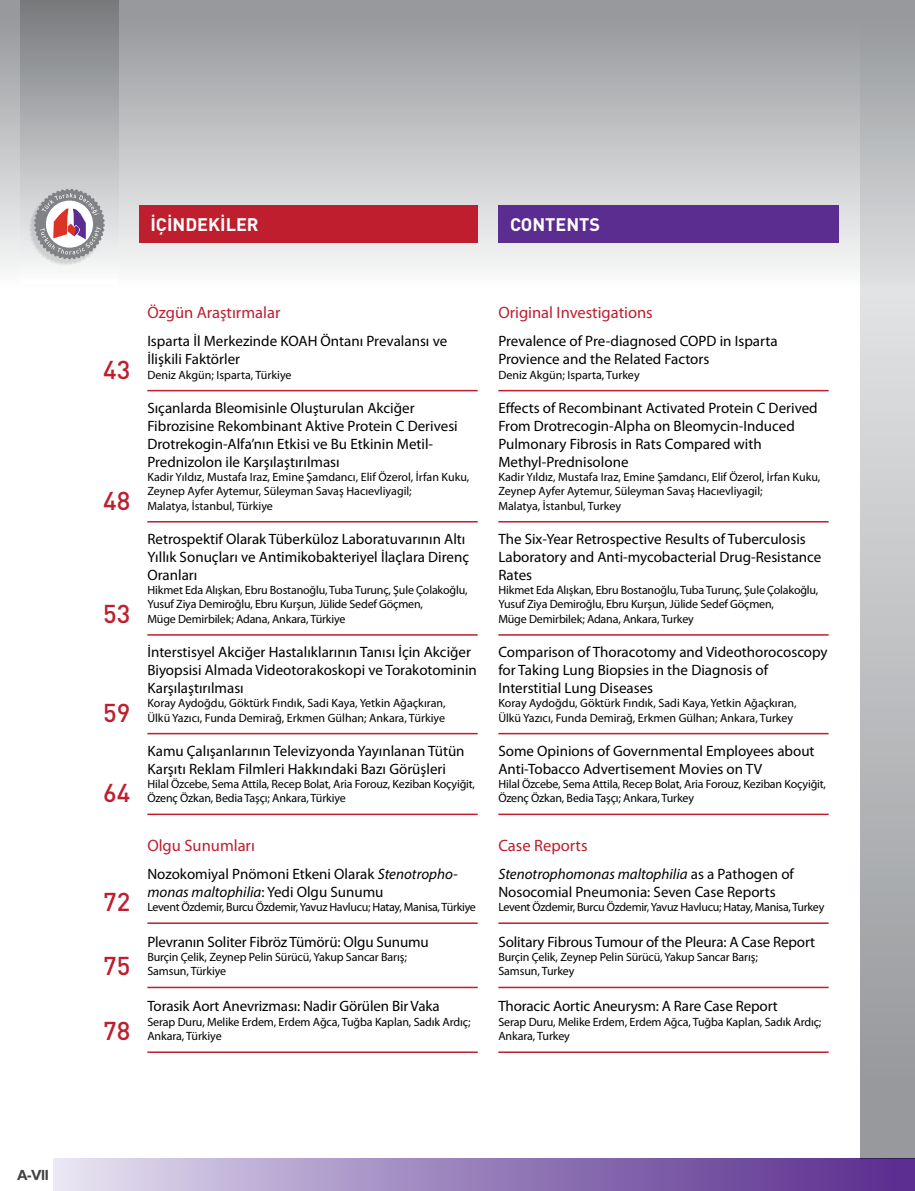
<style>
.page{position:relative;width:915px;height:1191px;background:#fff}
.page>*{position:absolute;margin:0;border:0;box-sizing:border-box;transform-origin:0 0}
.t1{font:500 25.5px "DIN Pro";color:#be1e2d}
.t2{font:700 18px "DIN Pro";color:#fff}
.t3{font:16.5px "Myriad Pro";color:#be1e2d}
.t4{font:15px/18px "Myriad Pro";color:#000}
.t5{font:500 15px "Proxima Sans";color:#414042}
.t6{font:12px/14.4px "Myriad Pro";letter-spacing:-.01em;color:#000}
.s1{font-style:italic}
</style>
<div class="page">
<div style="left:0;top:0;width:914px;height:293px;background:linear-gradient(to bottom,#909396,#fcfcfd)"></div>
<div style="left:53px;top:1158px;width:861px;height:33px;background:linear-gradient(to right,#e2deef,#54268a)"></div>
<div style="left:20px;top:0;width:98px;height:283px;background:linear-gradient(to bottom,#74777a,#fbfcfd)"></div>
<div style="left:28px;top:191px;width:75px;height:75px;background:#000;opacity:.13"></div>
<svg style="left:34px;top:188px;width:71px;height:72px"></svg>
<div style="left:139px;top:205px;width:338px;height:38px;background:#be1e2d"></div>
<div style="left:498px;top:205px;width:340px;height:38px;background:#5c2d91"></div>
<svg style="left:860px;top:0;width:54px;height:1158px;background:#b8babc"></svg>
<hr style="left:147px;top:390px;width:330px;height:1px;background:#be1e2d">
<hr style="left:147px;top:922px;width:330px;height:2px;background:#be1e2d">
<hr style="left:147px;top:986px;width:330px;height:2px;background:#be1e2d">
<hr style="left:147px;top:1051px;width:330px;height:2px;background:#be1e2d">
<hr style="left:147px;top:521px;width:330px;height:1px;background:#be1e2d">
<hr style="left:147px;top:634px;width:330px;height:1px;background:#be1e2d">
<hr style="left:147px;top:733px;width:330px;height:1px;background:#be1e2d">
<hr style="left:147px;top:813px;width:330px;height:2px;background:#be1e2d">
<hr style="left:498px;top:390px;width:330px;height:1px;background:#be1e2d">
<hr style="left:498px;top:521px;width:330px;height:1px;background:#be1e2d">
<hr style="left:498px;top:634px;width:330px;height:1px;background:#be1e2d">
<hr style="left:498px;top:733px;width:330px;height:1px;background:#be1e2d">
<hr style="left:498px;top:813px;width:330px;height:2px;background:#be1e2d">
<hr style="left:498px;top:922px;width:330px;height:2px;background:#be1e2d">
<hr style="left:498px;top:986px;width:330px;height:2px;background:#be1e2d">
<hr style="left:498px;top:1051px;width:330px;height:2px;background:#be1e2d">
<p class="t5" style="left:17px;top:1166px;width:33px">A-VII</p>
<h2 class="t2" style="left:150px;top:212px;width:110px">İÇİNDEKİLER</h2>
<h2 class="t2" style="left:510px;top:213px;width:91px">CONTENTS</h2>
<h1 class="t1" style="left:103px;top:352px;width:29px">43</h1>
<h1 class="t1" style="left:103px;top:483px;width:29px">48</h1>
<h1 class="t1" style="left:103px;top:596px;width:29px">53</h1>
<h1 class="t1" style="left:103px;top:695px;width:29px">59</h1>
<h1 class="t1" style="left:103px;top:775px;width:29px">64</h1>
<h1 class="t1" style="left:103px;top:884px;width:29px">72</h1>
<h1 class="t1" style="left:103px;top:949px;width:29px">75</h1>
<h1 class="t1" style="left:103px;top:1013px;width:29px">78</h1>
<h3 class="t3" style="left:147px;top:303px;width:134px">Özgün Araştırmalar</h3>
<p class="t4" style="left:147px;top:332px;width:301px">Isparta İl Merkezinde KOAH Öntanı Prevalansı ve<br>İlişkili Faktörler</p>
<p class="t6" style="left:147px;top:367px;width:146px">Deniz Akgün; Isparta, Türkiye</p>
<p class="t4" style="left:147px;top:398px;width:312px">Sıçanlarda Bleomisinle Oluşturulan Akciğer Fibrozisine Rekombinant Aktive Protein C Derivesi Drotrekogin-Alfa’nın Etkisi ve Bu Etkinin Metil-Prednizolon ile Karşılaştırılması</p>
<p class="t6" style="left:147px;top:469px;width:323px">Kadir Yıldız, Mustafa Iraz, Emine Şamdancı, Elif Özerol, İrfan Kuku,<br>Zeynep Ayfer Aytemur, Süleyman Savaş Hacıevliyagil;<br>Malatya, İstanbul, Türkiye</p>
<p class="t4" style="left:147px;top:529px;width:323px">Retrospektif Olarak Tüberküloz Laboratuvarının Altı<br>Yıllık Sonuçları ve Antimikobakteriyel İlaçlara Direnç<br>Oranları</p>
<p class="t6" style="left:147px;top:582px;width:321px">Hikmet Eda Alışkan, Ebru Bostanoğlu, Tuba Turunç, Şule Çolakoğlu,<br>Yusuf Ziya Demiroğlu, Ebru Kurşun, Jülide Sedef Göçmen,<br>Müge Demirbilek; Adana, Ankara, Türkiye</p>
<p class="t4" style="left:147px;top:642px;width:331px">İnterstisyel Akciğer Hastalıklarının Tanısı İçin Akciğer<br>Biyopsisi Almada Videotorakoskopi ve Torakotominin<br>Karşılaştırılması</p>
<p class="t6" style="left:147px;top:696px;width:299px">Koray Aydoğdu, Göktürk Fındık, Sadi Kaya, Yetkin Ağaçkıran,<br>Ülkü Yazıcı, Funda Demirağ, Erkmen Gülhan; Ankara, Türkiye</p>
<p class="t4" style="left:147px;top:741px;width:318px">Kamu Çalışanlarının Televizyonda Yayınlanan Tütün<br>Karşıtı Reklam Filmleri Hakkındaki Bazı Görüşleri</p>
<p class="t6" style="left:147px;top:776px;width:329px">Hilal Özcebe, Sema Attila, Recep Bolat, Aria Forouz, Keziban Koçyiğit,<br>Özenç Özkan, Bedia Taşçı; Ankara, Türkiye</p>
<h3 class="t3" style="left:147px;top:835px;width:109px">Olgu Sunumları</h3>
<p class="t4" style="left:147px;top:864px;width:312px">Nozokomiyal Pnömoni Etkeni Olarak <span class="s1">Stenotropho&shy;monas maltophilia</span>: Yedi Olgu Sunumu</p>
<p class="t6" style="left:147px;top:899px;width:330px">Levent Özdemir, Burcu Özdemir, Yavuz Havlucu; Hatay, Manisa, Türkiye</p>
<p class="t4" style="left:147px;top:932px;width:283px">Plevranın Soliter Fibröz Tümörü: Olgu Sunumu</p>
<p class="t6" style="left:147px;top:949px;width:261px">Burçin Çelik, Zeynep Pelin Sürücü, Yakup Sancar Barış;<br>Samsun, Türkiye</p>
<p class="t4" style="left:147px;top:997px;width:294px">Torasik Aort Anevrizması: Nadir Görülen Bir Vaka</p>
<p class="t6" style="left:147px;top:1014px;width:324px">Serap Duru, Melike Erdem, Erdem Ağca, Tuğba Kaplan, Sadık Ardıç;<br>Ankara, Türkiye</p>
<h3 class="t3" style="left:498px;top:303px;width:156px">Original Investigations</h3>
<p class="t4" style="left:498px;top:332px;width:280px">Prevalence of Pre-diagnosed COPD in Isparta<br>Provience and the Related Factors</p>
<p class="t6" style="left:498px;top:367px;width:143px">Deniz Akgün; Isparta, Turkey</p>
<p class="t4" style="left:498px;top:398px;width:321px">Effects of Recombinant Activated Protein C Derived From Drotrecogin-Alpha on Bleomycin-Induced Pulmonary Fibrosis in Rats Compared with Methyl-Prednisolone</p>
<p class="t6" style="left:498px;top:469px;width:323px">Kadir Yıldız, Mustafa Iraz, Emine Şamdancı, Elif Özerol, İrfan Kuku,<br>Zeynep Ayfer Aytemur, Süleyman Savaş Hacıevliyagil;<br>Malatya, İstanbul, Turkey</p>
<p class="t4" style="left:498px;top:529px;width:324px">The Six-Year Retrospective Results of Tuberculosis<br>Laboratory and Anti-mycobacterial Drug-Resistance<br>Rates</p>
<p class="t6" style="left:498px;top:582px;width:321px">Hikmet Eda Alışkan, Ebru Bostanoğlu, Tuba Turunç, Şule Çolakoğlu,<br>Yusuf Ziya Demiroğlu, Ebru Kurşun, Jülide Sedef Göçmen,<br>Müge Demirbilek; Adana, Ankara, Turkey</p>
<p class="t4" style="left:498px;top:642px;width:331px">Comparison of Thoracotomy and Videothorocoscopy for Taking Lung Biopsies in the Diagnosis of<br>Interstitial Lung Diseases</p>
<p class="t6" style="left:498px;top:696px;width:299px">Koray Aydoğdu, Göktürk Fındık, Sadi Kaya, Yetkin Ağaçkıran,<br>Ülkü Yazıcı, Funda Demirağ, Erkmen Gülhan; Ankara, Turkey</p>
<p class="t4" style="left:498px;top:741px;width:317px">Some Opinions of Governmental Employees about<br>Anti-Tobacco Advertisement Movies on TV</p>
<p class="t6" style="left:498px;top:776px;width:329px">Hilal Özcebe, Sema Attila, Recep Bolat, Aria Forouz, Keziban Koçyiğit,<br>Özenç Özkan, Bedia Taşçı; Ankara, Turkey</p>
<h3 class="t3" style="left:498px;top:835px;width:91px">Case Reports</h3>
<p class="t4" style="left:498px;top:864px;width:297px"><span class="s1">Stenotrophomonas maltophilia</span> as a Pathogen of<br>Nosocomial Pneumonia: Seven Case Reports</p>
<p class="t6" style="left:498px;top:899px;width:327px">Levent Özdemir, Burcu Özdemir, Yavuz Havlucu; Hatay, Manisa, Turkey</p>
<p class="t4" style="left:498px;top:932px;width:318px">Solitary Fibrous Tumour of the Pleura: A Case Report</p>
<p class="t6" style="left:498px;top:949px;width:261px">Burçin Çelik, Zeynep Pelin Sürücü, Yakup Sancar Barış;<br>Samsun, Turkey</p>
<p class="t4" style="left:498px;top:997px;width:281px">Thoracic Aortic Aneurysm: A Rare Case Report</p>
<p class="t6" style="left:498px;top:1014px;width:324px">Serap Duru, Melike Erdem, Erdem Ağca, Tuğba Kaplan, Sadık Ardıç;<br>Ankara, Turkey</p>
</div>
